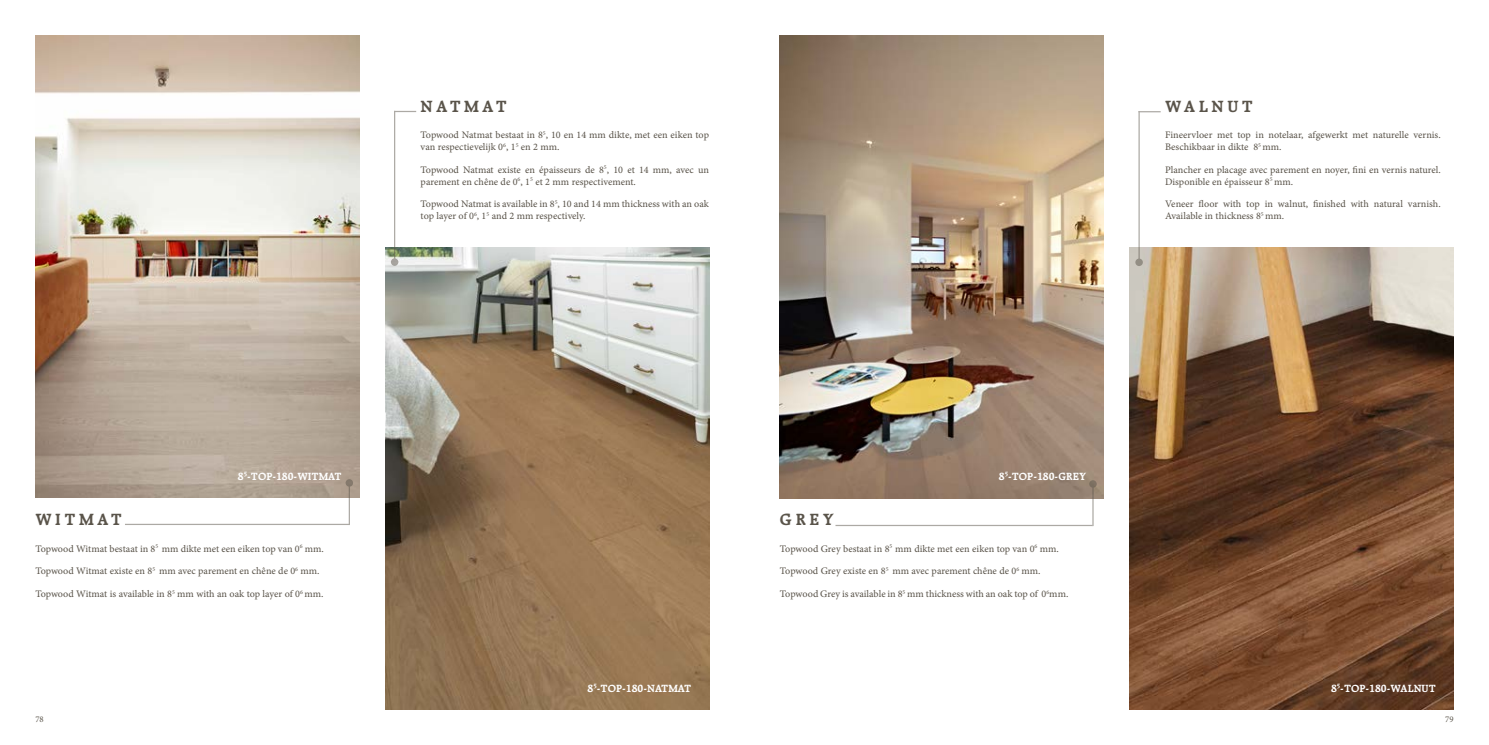
<style>
.page{position:relative;width:1489px;height:745px;background:#fff}
.page>*{position:absolute;margin:0;border:0;box-sizing:border-box;transform-origin:0 0}
.t1{font:700 17.5px "Raleigh LT Std";letter-spacing:.2em;color:#5a544a}
.t2{font:700 11.25px "Raleigh LT Std";color:#fff}
.t3{font:10px/12px "Minion Pro Capt";letter-spacing:-.005em;color:#5a544a}
.t4{font:8.75px "Minion Pro";color:#5a544a}
</style>
<div class="page">
<img style="left:385px;top:247px;width:324px;height:462px">
<img style="left:35px;top:35px;width:324px;height:462px">
<svg style="left:395px;top:111px;width:21px;height:1px"></svg>
<hr style="left:394px;top:111px;width:1px;height:151px;background:#5a544a">
<div style="left:391px;top:258px;width:7px;height:8px;background:#a6a39e;border-radius:50%"></div>
<hr style="left:349px;top:482px;width:1px;height:42px;background:#5a544a">
<div style="left:345px;top:479px;width:8px;height:7px;background:#85796c;border-radius:50%"></div>
<hr style="left:125px;top:523px;width:224px;height:1px;background:#5a544a">
<img style="left:1129px;top:247px;width:324px;height:462px">
<img style="left:780px;top:35px;width:323px;height:463px">
<hr style="left:1092px;top:483px;width:1px;height:42px;background:#5a544a">
<div style="left:1089px;top:480px;width:7px;height:7px;background:#7c7061;border-radius:50%"></div>
<hr style="left:835px;top:524px;width:257px;height:1px;background:#5a544a">
<svg style="left:1139px;top:111px;width:21px;height:1px"></svg>
<hr style="left:1138px;top:111px;width:1px;height:151px;background:#5a544a">
<div style="left:1135px;top:258px;width:7px;height:8px;background:#938e84;border-radius:50%"></div>
<h1 class="t1" style="left:420px;top:96px;width:88px">NATMAT</h1>
<p class="t3" style="left:420px;top:129px;width:290px">Topwood Natmat bestaat in 8<sup>5</sup>, 10 en 14 mm dikte, met een eiken top van respectievelijk 0<sup>6</sup>, 1<sup>5</sup> en 2 mm.</p>
<p class="t3" style="left:420px;top:163px;width:290px">Topwood Natmat existe en épaisseurs de 8<sup>5</sup>, 10 et 14 mm, avec un parement en chêne de 0<sup>6</sup>, 1<sup>5</sup> et 2 mm respectivement.</p>
<p class="t3" style="left:420px;top:198px;width:290px">Topwood Natmat is available in 8<sup>5</sup>, 10 and 14 mm thickness with an oak top layer of 0<sup>6</sup>, 1<sup>5</sup> and 2 mm respectively.</p>
<h1 class="t1" style="left:1164px;top:96px;width:89px">WALNUT</h1>
<p class="t3" style="left:1164px;top:129px;width:277px">Fineervloer met top in notelaar, afgewerkt met naturelle vernis.<br>Beschikbaar in dikte 8<sup>5</sup> mm.</p>
<p class="t3" style="left:1164px;top:163px;width:277px">Plancher en placage avec parement en noyer, fini en vernis naturel.<br>Disponible en épaisseur 8<sup>5</sup> mm.</p>
<p class="t3" style="left:1164px;top:198px;width:277px">Veneer floor with top in walnut, finished with natural varnish.<br>Available in thickness 8<sup>5</sup> mm.</p>
<p class="t2" style="left:238px;top:470px;width:21px">8<sup>5</sup>-TOP</p>
<p class="t2" style="left:272px;top:470px;width:33px">-180-WIT</p>
<p class="t2" style="left:318px;top:470px;width:18px">MAT</p>
<h1 class="t1" style="left:35px;top:509px;width:88px">WITMAT</h1>
<p class="t3" style="left:35px;top:542px;width:290px">Topwood Witmat bestaat in 8<sup>5</sup> mm dikte met een eiken top van 0<sup>6</sup> mm.</p>
<p class="t3" style="left:35px;top:564px;width:286px">Topwood Witmat existe en 8<sup>5</sup> mm avec parement en chêne de 0<sup>6</sup> mm.</p>
<p class="t3" style="left:35px;top:587px;width:289px">Topwood Witmat is available in 8<sup>5</sup> mm with an oak top layer of 0<sup>6</sup> mm.</p>
<p class="t2" style="left:587px;top:681px;width:21px">8<sup>5</sup>-TOP</p>
<p class="t2" style="left:622px;top:681px;width:33px">-180-NAT</p>
<p class="t2" style="left:668px;top:681px;width:18px">MAT</p>
<p class="t2" style="left:998px;top:470px;width:21px">8<sup>5</sup>-TOP</p>
<p class="t2" style="left:1033px;top:470px;width:54px">-180-GREY</p>
<h1 class="t1" style="left:780px;top:509px;width:55px">GREY</h1>
<p class="t3" style="left:780px;top:542px;width:280px">Topwood Grey bestaat in 8<sup>5</sup> mm dikte met een eiken top van 0<sup>6</sup> mm.</p>
<p class="t3" style="left:780px;top:564px;width:262px">Topwood Grey existe en 8<sup>5</sup> mm avec parement chêne de 0<sup>6</sup> mm.</p>
<p class="t3" style="left:780px;top:587px;width:290px">Topwood Grey is available in 8<sup>5</sup> mm thickness with an oak top of 0<sup>6</sup>mm.</p>
<p class="t2" style="left:1330px;top:681px;width:21px">8<sup>5</sup>-TOP</p>
<p class="t2" style="left:1365px;top:681px;width:34px">-180-WALNUT</p>
<p class="t4" style="left:35px;top:713px;width:10px">78</p>
<p class="t4" style="left:1444px;top:713px;width:10px">79</p>
</div>
